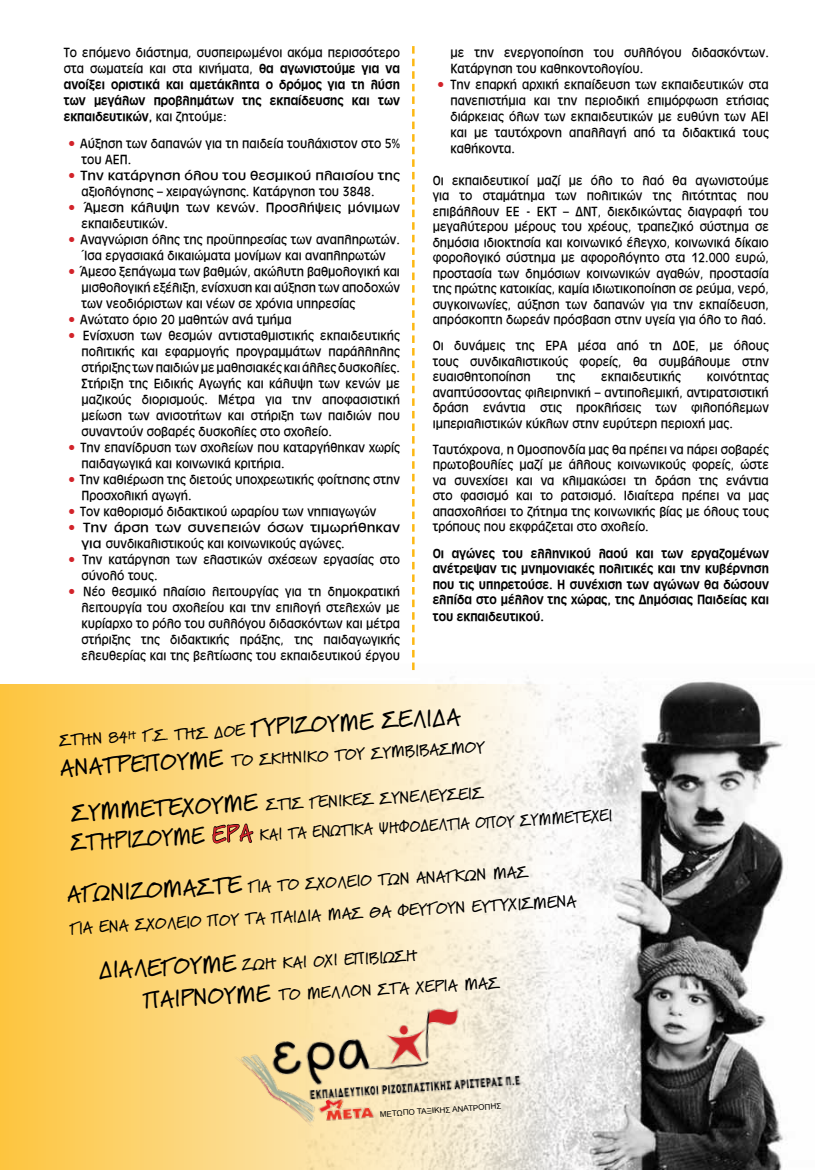
<style>
.page{position:relative;width:815px;height:1170px;background:#fff}
.page>*{position:absolute;margin:0;border:0;box-sizing:border-box;transform-origin:0 0}
.t1{font:700 23.25px "PF Notepad";color:#000}
.t2{font:700 23.25px "PF Notepad";color:#000;scale:.9 1}
.t3{font:700 16.25px/29px "PF Notepad";color:#000}
.t4{font:700 16.25px "PF Notepad";color:#000;scale:.9 1}
.t5{font:13.75px/16px "UB Antique Olive";color:#000;text-align:justify;scale:.95 1}
.t6{font:13.75px/15.8px "UB Antique Olive Bold";color:#000;text-align:justify;scale:.95 1}
.t7{font:13.75px/16px "UB Antique Olive";color:#000;scale:1.12 1}
.t8{font:13.75px/16px "UB Antique Olive";color:#000;scale:1.15 1}
.t9{font:13.75px/16px "UB Antique Olive";color:#000;scale:1.05 1}
.t10{font:7.75px "Arial";color:#000;scale:1.04 1}
.s1{font-family:"UB Antique Olive Bold"}
.s2{font-family:"UB Antique Olive"}
.s3{color:#d2232a}
.s4{font-size:23.25px}
.s5{font-size:23.25px;color:#d2232a}
</style>
<div class="page">
<img style="left:412px;top:670px;width:375px;height:499px">
<svg style="left:0;top:684px;width:589px;height:485px;background:#fade9c"></svg>
<svg style="left:412px;top:46px;width:3px;height:624px"></svg>
<svg style="left:212px;top:781px;width:42px;height:69px;background:#e2c47e"></svg>
<img style="left:230px;top:998px;width:295px;height:136px">
<svg style="left:591px;top:809px;width:21px;height:14px"></svg>
<svg style="left:382px;top:949px;width:36px;height:14px"></svg>
<svg style="left:377px;top:981px;width:33px;height:15px"></svg>
<svg style="left:465px;top:976px;width:35px;height:15px"></svg>
<p class="t5" style="left:64px;top:45px;width:355px">Το επόμενο διάστημα, συσπειρωμένοι ακόμα περισσότερο στα σωματεία και στα κινήματα, <span class="s1">θα αγωνιστούμε για να</span></p>
<p class="t6" style="left:64px;top:77px;width:355px">ανοίξει οριστικά και αμετάκλητα ο δρόμος για τη λύση των μεγάλων προβλημάτων της εκπαίδευσης και των εκπαιδευτικών, <span class="s2">και ζητούμε:</span></p>
<p class="t5" style="left:81px;top:135px;width:337px;text-indent:-14px"><span class="s3">•</span> Αύξηση των δαπανών για τη παιδεία τουλάχιστον στο 5% του ΑΕΠ.</p>
<p class="t7" style="left:81px;top:167px;width:286px;text-indent:-14px"><span class="s3">•</span> Την κατάργηση όλου του θεσμικού πλαισίου της αξιολόγησης – χειραγώγησης. Κατάργηση του 3848.</p>
<p class="t9" style="left:81px;top:199px;width:305px;text-indent:-14px"><span class="s3">•</span> Άμεση κάλυψη των κενών. Προσλήψεις μόνιμων εκπαιδευτικών.</p>
<p class="t5" style="left:67px;top:231px;width:352px;text-align:center"><span class="s3">•</span> Αναγνώριση όλης της προϋπηρεσίας των αναπληρωτών.<br>Ίσα εργασιακά δικαιώματα μονίμων και αναπληρωτών</p>
<p class="t5" style="left:81px;top:263px;width:337px;text-indent:-14px"><span class="s3">•</span> Άμεσο ξεπάγωμα των βαθμών, ακώλυτη βαθμολογική και μισθολογική εξέλιξη, ενίσχυση και αύξηση των αποδοχών των νεοδιόριστων και νέων σε χρόνια υπηρεσίας</p>
<p class="t5" style="left:67px;top:311px;width:238px"><span class="s3">•</span> Ανώτατο όριο 20 μαθητών ανά τμήμα</p>
<p class="t5" style="left:81px;top:327px;width:337px;text-indent:-14px"><span class="s3">•</span> Ενίσχυση των θεσμών αντισταθμιστικής εκπαιδευτικής πολιτικής και εφαρμογής προγραμμάτων παράλληλης στήριξης των παιδιών με μαθησιακές και άλλες δυσκολίες.<br>Στήριξη της Ειδικής Αγωγής και κάλυψη των κενών με μαζικούς διορισμούς. Μέτρα για την αποφασιστική μείωση των ανισοτήτων και στήριξη των παιδιών που συναντούν σοβαρές δυσκολίες στο σχολείο.</p>
<p class="t5" style="left:81px;top:439px;width:337px;text-indent:-14px"><span class="s3">•</span> Την επανίδρυση των σχολείων που καταργήθηκαν χωρίς παιδαγωγικά και κοινωνικά κριτήρια.</p>
<p class="t5" style="left:81px;top:471px;width:337px;text-indent:-14px"><span class="s3">•</span> Την καθιέρωση της διετούς υποχρεωτικής φοίτησης στην<br>Προσχολική αγωγή.</p>
<p class="t5" style="left:67px;top:503px;width:327px"><span class="s3">•</span> Τον καθορισμό διδακτικού ωραρίου των νηπιαγωγών</p>
<p class="t8" style="left:81px;top:519px;width:278px;text-indent:-14px"><span class="s3">•</span> Την άρση των συνεπειών όσων τιμωρήθηκαν για συνδικαλιστικούς και κοινωνικούς αγώνες.</p>
<p class="t5" style="left:81px;top:551px;width:337px;text-indent:-14px"><span class="s3">•</span> Την κατάργηση των ελαστικών σχέσεων εργασίας στο σύνολό τους.</p>
<p class="t5" style="left:81px;top:583px;width:337px;text-indent:-14px"><span class="s3">•</span> Νέο θεσμικό πλαίσιο λειτουργίας για τη δημοκρατική λειτουργία του σχολείου και την επιλογή στελεχών με κυρίαρχο το ρόλο του συλλόγου διδασκόντων και μέτρα στήριξης της διδακτικής πράξης, της παιδαγωγικής ελευθερίας και της βελτίωσης του εκπαιδευτικού έργου</p>
<p class="t5" style="left:450px;top:45px;width:337px">με την ενεργοποίηση του συλλόγου διδασκόντων.<br>Κατάργηση του καθηκοντολογίου.</p>
<p class="t5" style="left:450px;top:77px;width:337px;text-indent:-14px"><span class="s3">•</span> Την επαρκή αρχική εκπαίδευση των εκπαιδευτικών στα πανεπιστήμια και την περιοδική επιμόρφωση ετήσιας διάρκειας όλων των εκπαιδευτικών με ευθύνη των ΑΕΙ και με ταυτόχρονη απαλλαγή από τα διδακτικά τους καθήκοντα.</p>
<p class="t5" style="left:433px;top:172px;width:355px;line-height:15.5px">Οι εκπαιδευτικοί μαζί με όλο το λαό θα αγωνιστούμε για το σταμάτημα των πολιτικών της λιτότητας που επιβάλλουν ΕΕ - ΕΚΤ – ΔΝΤ, διεκδικώντας διαγραφή του μεγαλύτερου μέρους του χρέους, τραπεζικό σύστημα σε δημόσια ιδιοκτησία και κοινωνικό έλεγχο, κοινωνικά δίκαιο φορολογικό σύστημα με αφορολόγητο στα 12.000 ευρώ, προστασία των δημόσιων κοινωνικών αγαθών, προστασία της πρώτης κατοικίας, καμία ιδιωτικοποίηση σε ρεύμα, νερό, συγκοινωνίες, αύξηση των δαπανών για την εκπαίδευση, απρόσκοπτη δωρεάν πρόσβαση στην υγεία για όλο το λαό.</p>
<p class="t5" style="left:433px;top:338px;width:355px;line-height:15.5px">Οι δυνάμεις της ΕΡΑ μέσα από τη ΔΟΕ, με όλους τους συνδικαλιστικούς φορείς, θα συμβάλουμε στην ευαισθητοποίηση</p>
<p class="t5" style="left:433px;top:369px;width:355px;line-height:15.5px;text-indent:274px">κοινότητας αναπτύσσοντας φιλειρηνική – αντιπολεμική, αντιρατσιστική δράση ενάντια στις προκλήσεις των φιλοπόλεμων ιμπεριαλιστικών κύκλων στην ευρύτερη περιοχή μας.</p>
<p class="t5" style="left:433px;top:442px;width:355px;line-height:15.5px">Ταυτόχρονα, η Ομοσπονδία μας θα πρέπει να πάρει σοβαρές πρωτοβουλίες μαζί με άλλους κοινωνικούς φορείς, ώστε να συνεχίσει και να κλιμακώσει τη δράση της ενάντια στο φασισμό και το ρατσισμό. Ιδιαίτερα πρέπει να μας απασχολήσει το ζήτημα της κοινωνικής βίας με όλους τους τρόπους που εκφράζεται στο σχολείο.</p>
<p class="t6" style="left:433px;top:545px;width:355px">Οι αγώνες του ελληνικού λαού και των εργαζομένων ανέτρεψαν τις μνημονιακές πολιτικές και την κυβέρνηση που τις υπηρετούσε. Η συνέχιση των αγώνων θα δώσουν ελπίδα στο μέλλον της χώρας, της Δημόσιας Παιδείας και του εκπαιδευτικού.</p>
<p class="t5" style="left:557px;top:369px;width:21px">της</p>
<p class="t5" style="left:601px;top:369px;width:85px">εκπαιδευτικής</p>
<p class="t3" style="left:58px;top:725px;width:426px;rotate:-3deg">στην 84<sup>Η</sup> γ.σ. της δοε <span class="s4">γυριζουμε σελιδα ανατρεπουμε</span> το σκηνικο του συμβιβασμου</p>
<h1 class="t1" style="left:71px;top:799px;width:24px;rotate:-3deg">ΣΥΜΜΕΤΕ</h1>
<h1 class="t1" style="left:182px;top:793px;width:37px;rotate:-3deg">ΧΟΥΜΕ</h1>
<p class="t3" style="left:265px;top:790px;width:17px;rotate:-3deg">ΣΤΙς</p>
<p class="t3" style="left:309px;top:787px;width:17px;rotate:-3deg">ΓΕΝΙΚΕΣ</p>
<p class="t3" style="left:379px;top:783px;width:17px;rotate:-3deg">ΣΥΝΕΛΕΥΣΕΙΣ</p>
<h1 class="t2" style="left:71px;top:828px;width:25px;rotate:-3deg">ΣΤΗΡΙΖΟΥΜΕ</h1>
<p class="t4" style="left:212px;top:827px;width:161px;rotate:-3deg"><span class="s5">ΕΡΑ</span> ΚΑΙ ΤΑΕΝΩΤΙΚΑ</p>
<p class="t4" style="left:378px;top:818px;width:52px;rotate:-3deg">ΨΗΦΟΔΕΛΤΙΑ</p>
<p class="t4" style="left:475px;top:813px;width:18px;rotate:-3deg">ΟΠΟΥ</p>
<p class="t4" style="left:520px;top:810px;width:18px;rotate:-3deg">ΣΥΜΜΕΤΕ</p>
<p class="t3" style="left:66px;top:879px;width:510px;line-height:32px;rotate:-3deg"><span class="s4">Αγωνιζόμαστε</span> για το σχολείο των αναγκών μας<br>Για ένα σχολείο που τα παιδιάμας θα φεύγουν ευτυχισμένα</p>
<h1 class="t1" style="left:98px;top:956px;width:73px;rotate:-3deg">ΔΙΑΛ ΕΓΟΥΜΕ</h1>
<p class="t3" style="left:241px;top:950px;width:119px;rotate:-3deg">ΖΩΗΚΑΙ ΟΧΙΕΠΙΒΙ</p>
<h1 class="t1" style="left:143px;top:985px;width:24px;rotate:-3deg">ΠΑΙΡΝΟΥΜΕ</h1>
<p class="t3" style="left:278px;top:980px;width:45px;rotate:-3deg">ΤΟ ΜΕΛΛΟΝ</p>
<p class="t3" style="left:415px;top:972px;width:26px;rotate:-3deg">ΧΕΡΙΑ</p>
<p class="t10" style="left:380px;top:1109px;width:119px;rotate:-4deg">ΜΕΤΩΠΟ ΤΑΞΙΚΗΣ ΑΝΑΤΡΟΠΗΣ</p>
</div>
